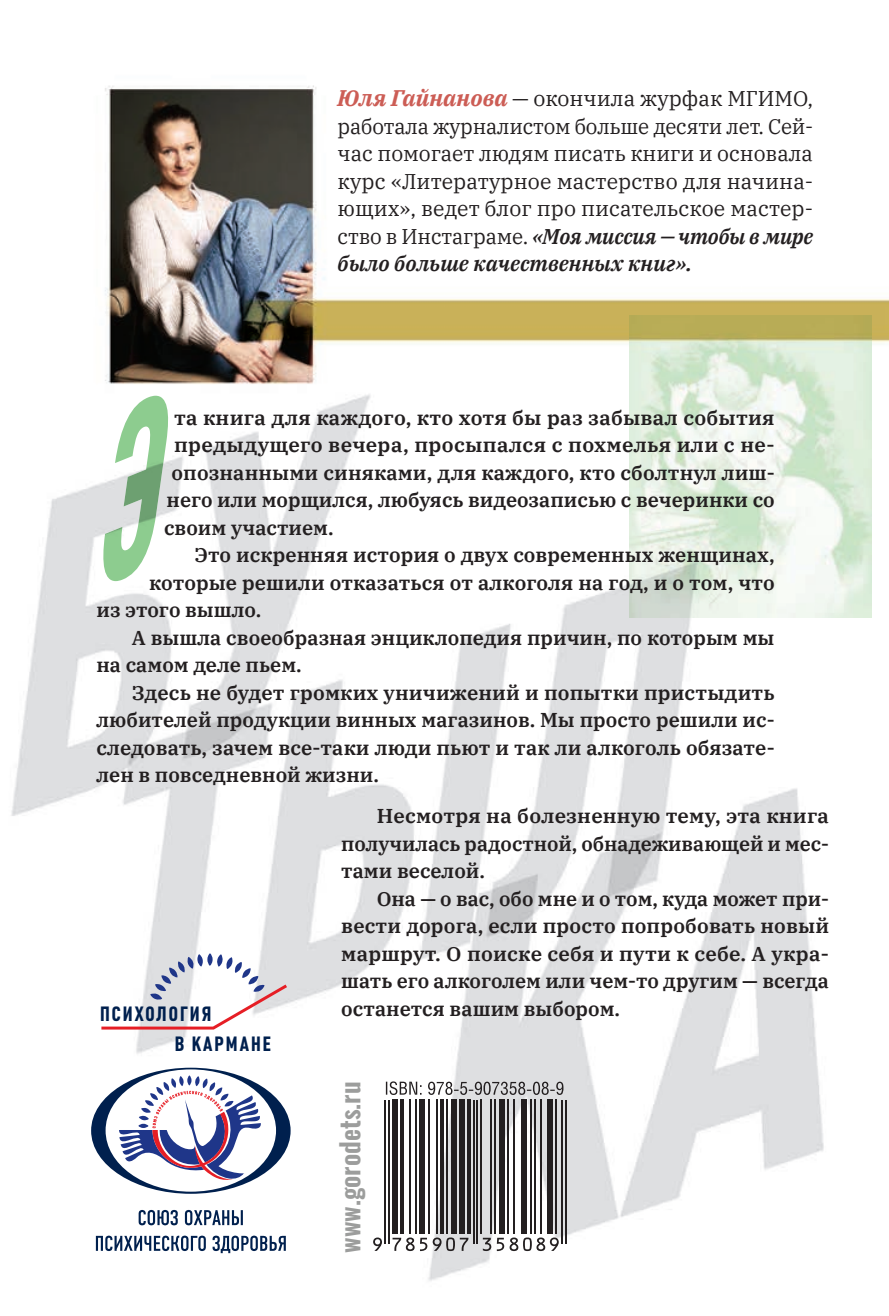
<style>
.page{position:relative;width:889px;height:1316px;background:#fff}
.page>*{position:absolute;margin:0;border:0;box-sizing:border-box;transform-origin:0 0}
.t1{font:600 26px "Oswald";color:#9c9d9c}
.t2{font:21.25px/27.5px "IBM Plex Serif";color:#231f20;text-align:justify}
.t3{font:700 20.25px/30px "Plumb Condensed";letter-spacing:.1em;color:#00204e}
.t4{font:600 20px "IBM Plex Serif";color:#231f20}
.s1{font-weight:700;font-style:italic;font-size:22.5px;color:#cc5d55}
.s2{font-weight:600;font-style:italic}
</style>
<div class="page">
<img style="left:11px;top:85px;width:877px;height:1196px">
<img style="left:629px;top:315px;width:242px;height:302px">
<svg style="left:91px;top:1067px;width:199px;height:126px"></svg>
<svg style="left:138px;top:1210px;width:40px;height:15px"></svg>
<svg style="left:185px;top:1210px;width:58px;height:15px"></svg>
<svg style="left:96px;top:1235px;width:110px;height:16px"></svg>
<svg style="left:212px;top:1235px;width:74px;height:18px"></svg>
<div style="left:207px;top:953px;width:5px;height:13px;background:#b8bfd9;border-radius:50%"></div>
<svg style="left:101px;top:954px;width:186px;height:75px"></svg>
<img style="left:101px;top:396px;width:69px;height:185px">
<svg style="left:385px;top:1081px;width:178px;height:14px"></svg>
<hr style="left:384px;top:1099px;width:1px;height:144px;background:#231f20">
<hr style="left:388px;top:1099px;width:1px;height:144px;background:#231f20">
<svg style="left:373px;top:1237px;width:9px;height:14px"></svg>
<div style="left:392px;top:1099px;width:5px;height:135px;background:#231f20"></div>
<svg style="left:399px;top:1099px;width:4px;height:135px"></svg>
<svg style="left:392px;top:1237px;width:22px;height:14px"></svg>
<hr style="left:409px;top:1099px;width:1px;height:135px;background:#231f20">
<hr style="left:415px;top:1099px;width:1px;height:135px;background:#231f20">
<div style="left:419px;top:1099px;width:5px;height:135px;background:#231f20"></div>
<hr style="left:428px;top:1099px;width:2px;height:135px;background:#231f20">
<hr style="left:436px;top:1099px;width:1px;height:135px;background:#231f20">
<hr style="left:440px;top:1099px;width:3px;height:135px;background:#231f20">
<hr style="left:446px;top:1099px;width:1px;height:135px;background:#231f20">
<div style="left:451px;top:1099px;width:5px;height:135px;background:#231f20"></div>
<svg style="left:420px;top:1237px;width:48px;height:14px"></svg>
<div style="left:459px;top:1099px;width:5px;height:135px;background:#231f20"></div>
<hr style="left:467px;top:1099px;width:3px;height:135px;background:#231f20">
<hr style="left:472px;top:1099px;width:2px;height:144px;background:#231f20">
<hr style="left:476px;top:1099px;width:2px;height:144px;background:#231f20">
<hr style="left:480px;top:1099px;width:1px;height:135px;background:#231f20">
<hr style="left:490px;top:1099px;width:1px;height:135px;background:#231f20">
<hr style="left:493px;top:1099px;width:2px;height:135px;background:#231f20">
<div style="left:499px;top:1099px;width:5px;height:135px;background:#231f20"></div>
<hr style="left:507px;top:1099px;width:1px;height:135px;background:#231f20">
<hr style="left:513px;top:1099px;width:1px;height:135px;background:#231f20">
<div style="left:520px;top:1099px;width:6px;height:135px;background:#231f20"></div>
<hr style="left:530px;top:1099px;width:1px;height:135px;background:#231f20">
<hr style="left:534px;top:1099px;width:1px;height:135px;background:#231f20">
<hr style="left:540px;top:1099px;width:1px;height:135px;background:#231f20">
<svg style="left:482px;top:1237px;width:76px;height:14px"></svg>
<div style="left:547px;top:1099px;width:5px;height:135px;background:#231f20"></div>
<hr style="left:555px;top:1099px;width:1px;height:135px;background:#231f20">
<hr style="left:561px;top:1099px;width:1px;height:144px;background:#231f20">
<hr style="left:564px;top:1099px;width:2px;height:144px;background:#231f20">
<p class="t2" style="left:337px;top:83px;width:477px"><span class="s1">Юля Гайнанова</span> — окончила журфак МГИМО, работала журналистом больше десяти лет. Сей&shy;час помогает людям писать книги и основала курс «Литературное мастерство для начина&shy;ющих», ведет блог про писательское мастер&shy;ство в Инстаграме. <span class="s2">«Моя миссия — чтобы в мире было больше качественных книг».</span></p>
<p class="t4" style="left:174px;top:402px;width:601px">та книга для каждого, кто хотя бы раз забывал события</p>
<p class="t4" style="left:174px;top:429px;width:601px">предыдущего вечера, просыпался с похмелья или с не-</p>
<p class="t4" style="left:171px;top:457px;width:604px">опознанными синяками, для каждого, кто сболтнул лиш-</p>
<p class="t4" style="left:166px;top:484px;width:609px">него или морщился, любуясь видеозаписью с вечеринки со</p>
<p class="t4" style="left:164px;top:512px;width:171px">своим участием.</p>
<p class="t4" style="left:194px;top:539px;width:581px">Это искренняя история о двух современных женщинах,</p>
<p class="t4" style="left:149px;top:567px;width:626px">которые решили отказаться от алкоголя на год, и о том, что</p>
<p class="t4" style="left:96px;top:594px;width:166px">из этого вышло.</p>
<p class="t4" style="left:132px;top:622px;width:643px">А вышла своеобразная энциклопедия причин, по которым мы</p>
<p class="t4" style="left:96px;top:649px;width:207px">на самом деле пьем.</p>
<p class="t4" style="left:132px;top:677px;width:643px">Здесь не будет громких уничижений и попытки пристыдить</p>
<p class="t4" style="left:96px;top:704px;width:679px">любителей продукции винных магазинов. Мы просто решили ис-</p>
<p class="t4" style="left:96px;top:732px;width:679px">следовать, зачем все-таки люди пьют и так ли алкоголь обязате-</p>
<p class="t4" style="left:96px;top:759px;width:284px">лен в повседневной жизни.</p>
<p class="t3" style="left:175px;top:990px;width:97px;text-indent:-75px">ПСИХОЛОГИЯ<br>В КАРМАНЕ</p>
<p class="t3" style="left:175px;top:999px;width:97px;text-indent:-75px">ПСИХОЛОГИЯ<br>В КАРМАНЕ</p>
<p class="t4" style="left:376px;top:800px;width:453px">Несмотря на болезненную тему, эта книга</p>
<p class="t4" style="left:341px;top:828px;width:489px">получилась радостной, обнадеживающей и мес-</p>
<p class="t4" style="left:341px;top:855px;width:145px">тами веселой.</p>
<p class="t4" style="left:376px;top:883px;width:453px">Она — о вас, обо мне и о том, куда может при-</p>
<p class="t4" style="left:341px;top:910px;width:489px">вести дорога, если просто попробовать новый</p>
<p class="t4" style="left:341px;top:938px;width:489px">маршрут. О поиске себя и пути к себе. А укра-</p>
<p class="t4" style="left:341px;top:965px;width:489px">шать его алкоголем или чем-то другим — всегда</p>
<p class="t4" style="left:341px;top:993px;width:280px">останется вашим выбором.</p>
<p class="t1" style="left:331px;top:1252px;width:173px;rotate:-90deg">www.gorodets.ru</p>
</div>
